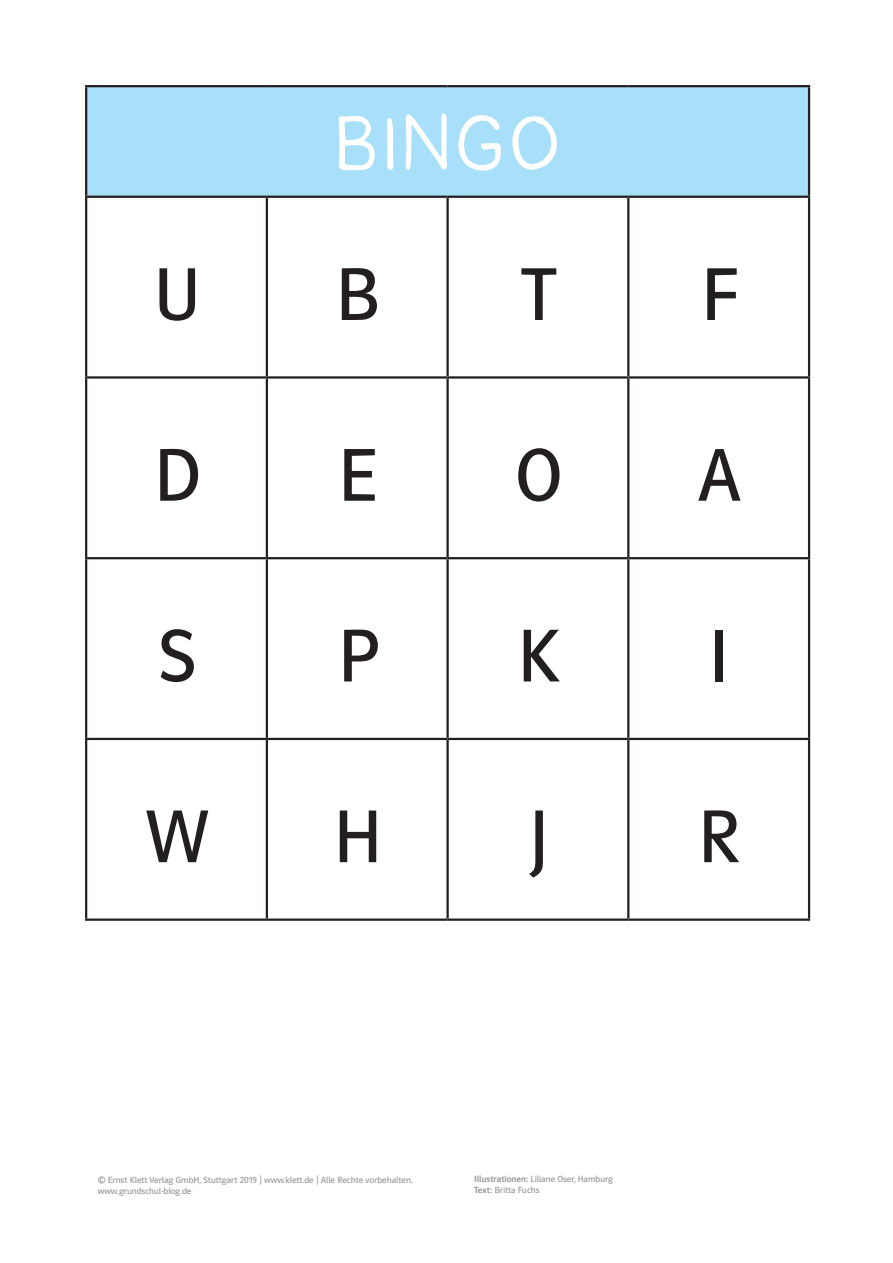
<style>
.page{position:relative;width:893px;height:1263px;background:#fff}
.page>*{position:absolute;margin:0;border:0;box-sizing:border-box;transform-origin:0 0}
.t1{font:81px "Grundschrift GSV";letter-spacing:.08em;color:#fff}
.t2{font:75px "Polo GSV Buch";color:#231f20}
.t3{font:9px/10.8px "Polo CEF";color:#939598}
.s1{font-weight:500}
</style>
<div class="page">
<div style="left:86px;top:86px;width:723px;height:111px;background:#a8dff9"></div>
<hr style="left:85px;top:85px;width:182px;height:2px;background:#231f20">
<hr style="left:85px;top:87px;width:2px;height:109px;background:#231f20">
<hr style="left:267px;top:85px;width:181px;height:2px;background:#231f20">
<hr style="left:448px;top:85px;width:180px;height:2px;background:#231f20">
<hr style="left:628px;top:85px;width:182px;height:2px;background:#231f20">
<hr style="left:808px;top:87px;width:2px;height:109px;background:#231f20">
<hr style="left:85px;top:196px;width:182px;height:2px;background:#231f20">
<hr style="left:85px;top:198px;width:2px;height:178px;background:#231f20">
<hr style="left:267px;top:196px;width:181px;height:2px;background:#231f20">
<hr style="left:266px;top:198px;width:2px;height:178px;background:#231f20">
<hr style="left:448px;top:196px;width:180px;height:2px;background:#231f20">
<hr style="left:446px;top:198px;width:3px;height:178px;background:#231f20">
<hr style="left:628px;top:196px;width:182px;height:2px;background:#231f20">
<hr style="left:627px;top:198px;width:2px;height:178px;background:#231f20">
<hr style="left:808px;top:198px;width:2px;height:178px;background:#231f20">
<hr style="left:85px;top:376px;width:182px;height:3px;background:#231f20">
<hr style="left:85px;top:379px;width:2px;height:178px;background:#231f20">
<hr style="left:267px;top:376px;width:181px;height:3px;background:#231f20">
<hr style="left:266px;top:379px;width:2px;height:178px;background:#231f20">
<hr style="left:448px;top:376px;width:180px;height:3px;background:#231f20">
<hr style="left:446px;top:379px;width:3px;height:178px;background:#231f20">
<hr style="left:628px;top:376px;width:182px;height:3px;background:#231f20">
<hr style="left:627px;top:379px;width:2px;height:178px;background:#231f20">
<hr style="left:808px;top:379px;width:2px;height:178px;background:#231f20">
<hr style="left:85px;top:557px;width:182px;height:2px;background:#231f20">
<hr style="left:85px;top:559px;width:2px;height:179px;background:#231f20">
<hr style="left:267px;top:557px;width:181px;height:2px;background:#231f20">
<hr style="left:266px;top:559px;width:2px;height:179px;background:#231f20">
<hr style="left:448px;top:557px;width:180px;height:2px;background:#231f20">
<hr style="left:446px;top:559px;width:3px;height:179px;background:#231f20">
<hr style="left:628px;top:557px;width:182px;height:2px;background:#231f20">
<hr style="left:627px;top:559px;width:2px;height:179px;background:#231f20">
<hr style="left:808px;top:559px;width:2px;height:179px;background:#231f20">
<hr style="left:85px;top:738px;width:182px;height:2px;background:#231f20">
<hr style="left:85px;top:740px;width:2px;height:178px;background:#231f20">
<hr style="left:267px;top:738px;width:181px;height:2px;background:#231f20">
<hr style="left:266px;top:740px;width:2px;height:178px;background:#231f20">
<hr style="left:448px;top:738px;width:180px;height:2px;background:#231f20">
<hr style="left:446px;top:740px;width:3px;height:178px;background:#231f20">
<hr style="left:628px;top:738px;width:182px;height:2px;background:#231f20">
<hr style="left:627px;top:740px;width:2px;height:178px;background:#231f20">
<hr style="left:808px;top:740px;width:2px;height:178px;background:#231f20">
<hr style="left:85px;top:918px;width:182px;height:3px;background:#231f20">
<hr style="left:267px;top:918px;width:181px;height:3px;background:#231f20">
<hr style="left:448px;top:918px;width:180px;height:3px;background:#231f20">
<hr style="left:628px;top:918px;width:182px;height:3px;background:#231f20">
<h1 class="t1" style="left:335px;top:99px;width:226px">BINGO</h1>
<h2 class="t2" style="left:153px;top:254px;width:49px">U</h2>
<h2 class="t2" style="left:334px;top:254px;width:47px">B</h2>
<h2 class="t2" style="left:521px;top:254px;width:35px">T</h2>
<h2 class="t2" style="left:700px;top:254px;width:38px">F</h2>
<h2 class="t2" style="left:153px;top:435px;width:49px">D</h2>
<h2 class="t2" style="left:337px;top:435px;width:41px">E</h2>
<h2 class="t2" style="left:514px;top:435px;width:49px">O</h2>
<h2 class="t2" style="left:697px;top:435px;width:46px">A</h2>
<h2 class="t2" style="left:157px;top:616px;width:41px">S</h2>
<h2 class="t2" style="left:337px;top:616px;width:43px">P</h2>
<h2 class="t2" style="left:517px;top:616px;width:44px">K</h2>
<h2 class="t2" style="left:708px;top:616px;width:23px">I</h2>
<h2 class="t2" style="left:145px;top:796px;width:65px">W</h2>
<h2 class="t2" style="left:333px;top:796px;width:50px">H</h2>
<h2 class="t2" style="left:527px;top:796px;width:23px">J</h2>
<h2 class="t2" style="left:697px;top:796px;width:44px">R</h2>
<p class="t3" style="left:98px;top:1174px;width:317px">© Ernst Klett Verlag GmbH, Stuttgart 2019 | www.klett.de | Alle Rechte vorbehalten. www.grundschul-blog.de</p>
<p class="t3" style="left:474px;top:1174px;width:140px"><span class="s1">Illustrationen:</span> Liliane Oser, Hamburg<br><span class="s1">Text:</span> Britta Fuchs</p>
</div>
